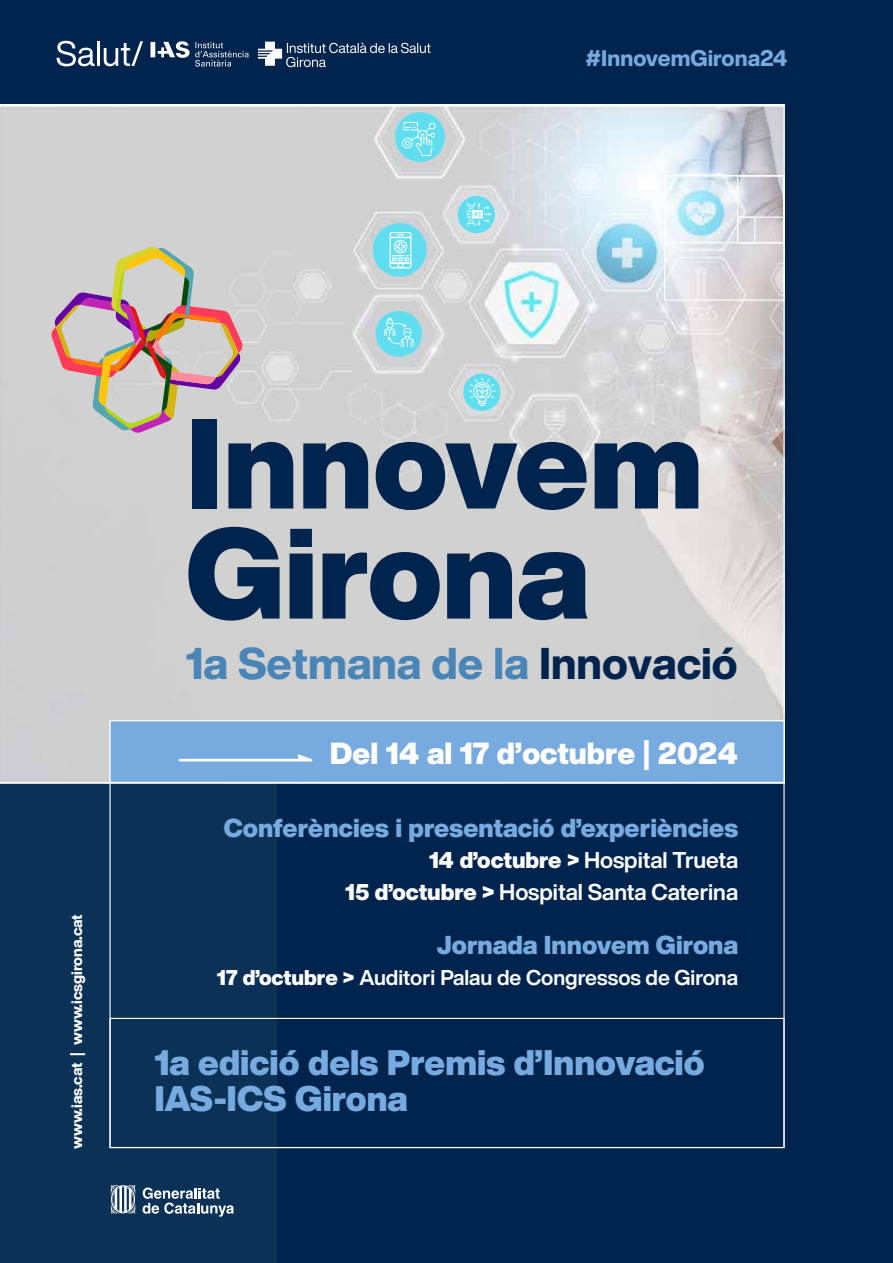
<style>
.page{position:relative;width:893px;height:1263px;background:#00244d}
.page>*{position:absolute;margin:0;border:0;box-sizing:border-box;transform-origin:0 0}
.t1{font:800 43.65px "Helvetica Now Display";color:#4985b7}
.t2{font:900 34.95px/36.5px "Helvetica Now Display";color:#77aade}
.t3{font:900 30px "Helvetica Now Display";color:#fff}
.t4{font:900 25.5px "Helvetica Now Display";color:#77aade}
.t5{font:700 22.5px/31.5px "Helvetica Now Display";color:#fff;text-align:right}
.t6{font:800 22.2px "Helvetica Now Display";color:#77aade}
.t7{font:700 21px "Helvetica Now Display";color:#fff}
.t8{font:800 15px "Helvetica Now Display";color:#fff}
.s1{color:#00244d}
.s2{font-weight:900}
</style>
<div class="page">
<div style="left:0;top:761px;width:277px;height:502px;background:#0b3156"></div>
<div style="left:109px;top:1018px;width:676px;height:130px;border:1px solid #fff"></div>
<svg style="left:143px;top:1187px;width:91px;height:30px"></svg>
<svg style="left:111px;top:1185px;width:24px;height:29px"></svg>
<svg style="left:57px;top:41px;width:38px;height:25px"></svg>
<hr style="left:97px;top:41px;width:3px;height:25px;background:#fff">
<svg style="left:104px;top:41px;width:39px;height:25px"></svg>
<svg style="left:150px;top:41px;width:98px;height:26px"></svg>
<svg style="left:258px;top:42px;width:173px;height:25px"></svg>
<svg style="left:0;top:105px;width:785px;height:678px;background:#bfc2c6"></svg>
<div style="left:373px;top:223px;width:53px;height:54px;background:#60deef;border-radius:50%"></div>
<div style="left:463px;top:374px;width:37px;height:37px;background:#60deef;border-radius:50%"></div>
<div style="left:458px;top:196px;width:37px;height:37px;background:#60deef;border-radius:50%"></div>
<div style="left:376px;top:311px;width:45px;height:45px;background:#60deef;border-radius:50%"></div>
<div style="left:395px;top:112px;width:50px;height:50px;background:#60deef;border-radius:50%"></div>
<svg style="left:401px;top:122px;width:35px;height:34px"></svg>
<svg style="left:390px;top:232px;width:21px;height:36px"></svg>
<svg style="left:384px;top:317px;width:30px;height:30px"></svg>
<svg style="left:469px;top:378px;width:27px;height:28px"></svg>
<svg style="left:467px;top:202px;width:24px;height:24px"></svg>
<div style="left:109px;top:720px;width:676px;height:63px;background:#77aade;border:1px solid #fff"></div>
<svg style="left:178px;top:754px;width:135px;height:7px"></svg>
<p class="t6" style="left:586px;top:43px;width:204px">#InnovemGirona24</p>
<p class="t8" style="left:67px;top:1149px;width:236px;rotate:-90deg">www.ias.cat | www.icsgirona.cat</p>
<h1 class="t1" style="left:185px;top:634px;width:554px">1a Setmana de la <span class="s1">Innovació</span></h1>
<h3 class="t3" style="left:330px;top:732px;width:410px">Del 14 al 17 d’octubre | 2024</h3>
<p class="t4" style="left:224px;top:810px;width:516px">Conferències i presentació d’experiències</p>
<p class="t5" style="left:345px;top:844px;width:394px"><span class="s2">14 d’octubre &gt;</span> Hospital Trueta<br><span class="s2">15 d’octubre &gt;</span> Hospital Santa Caterina</p>
<p class="t4" style="left:437px;top:927px;width:303px">Jornada Innovem Girona</p>
<p class="t7" style="left:217px;top:963px;width:523px"><span class="s2">17 d’octubre &gt;</span> Auditori Palau de Congressos de Girona</p>
<h2 class="t2" style="left:155px;top:1044px;width:552px">1a edició dels Premis d’Innovació<br>IAS-ICS Girona</h2>
</div>
